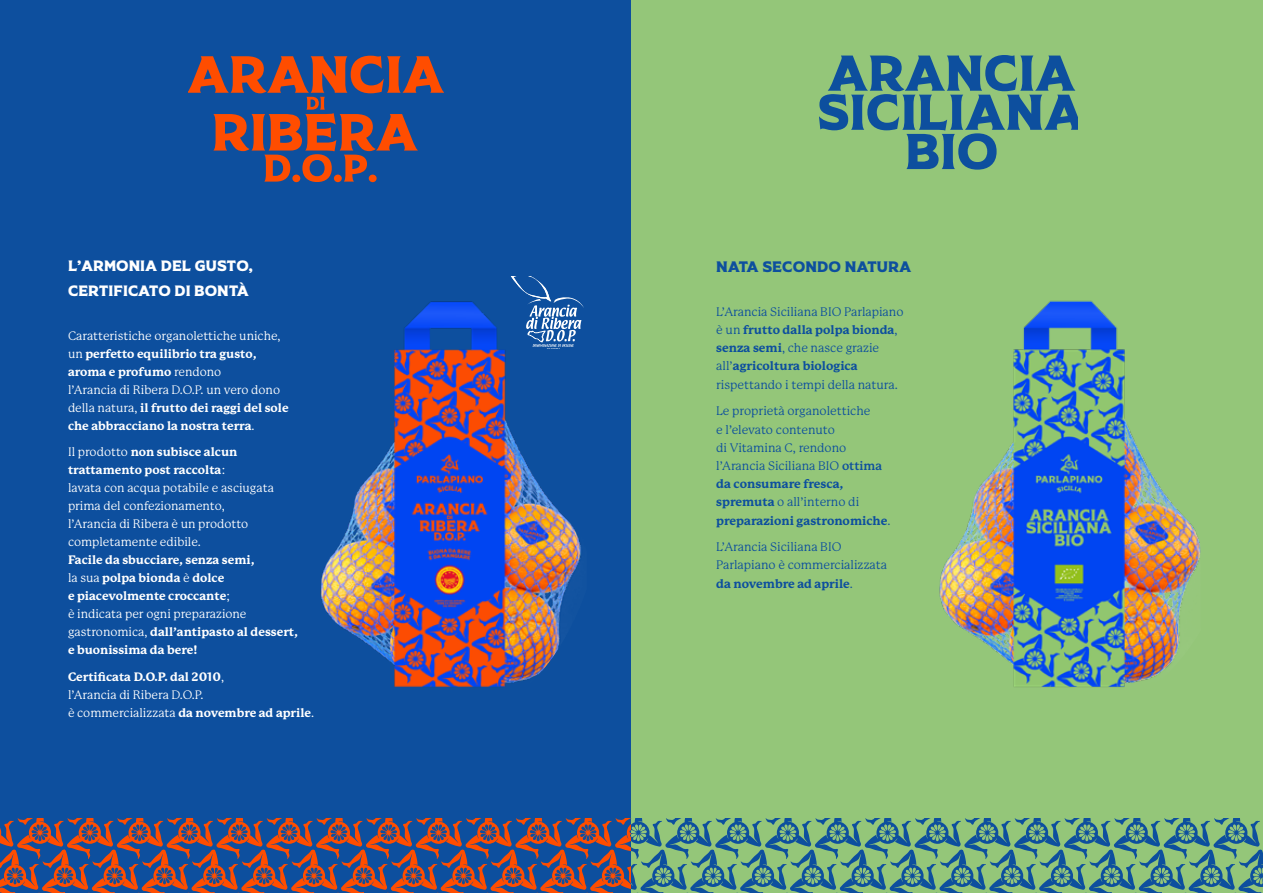
<style>
.page{position:relative;width:1263px;height:893px;background:#fff}
.page>*{position:absolute;margin:0;border:0;box-sizing:border-box;transform-origin:0 0}
.t1{font:15.15px "Rodfat Two";color:#0d4f9e}
.t2{font:15px/25.2px "Rodfat Two";color:#fff}
.t3{font:12.15px/18.1px "P22 Mackinac Pro";color:#0d4f9e}
.t4{font:12px/18px "P22 Mackinac Pro";color:#fff}
.t5{font:800 12px/18px "P22 Mackinac Pro";color:#fff}
.s1{font-weight:800}
.s2{font-weight:400}
.s3{font-weight:700}
.s4{font-weight:800;font-size:12px}
.s5{font-size:12px}
</style>
<div class="page">
<div style="left:0;top:0;width:631px;height:893px;background:#0d4f9e"></div>
<img style="left:320px;top:276px;width:261px;height:411px">
<div style="left:631px;top:0;width:632px;height:893px;background:#94c679"></div>
<img style="left:939px;top:300px;width:262px;height:387px">
<svg style="left:0;top:818px;width:631px;height:75px"></svg>
<svg style="left:631px;top:818px;width:632px;height:75px"></svg>
<svg style="left:188px;top:56px;width:255px;height:126px"></svg>
<div style="left:369px;top:175px;width:8px;height:7px;background:#ff4d00;border-radius:50%"></div>
<svg style="left:511px;top:277px;width:73px;height:71px"></svg>
<svg style="left:819px;top:55px;width:259px;height:115px"></svg>
<p class="t2" style="left:68px;top:253px;width:186px">L’ARMONIA DEL GUSTO,<br>CERTIFICATO DI BONTÀ</p>
<p class="t4" style="left:68px;top:326px;width:222px">Caratteristiche organolettiche uniche, un <span class="s1">perfetto equilibrio tra gusto, aroma e profumo</span> rendono<br>l’Arancia di Ribera D.O.P. un vero dono della natura, <span class="s1">il frutto dei raggi del sole che abbracciano la nostra terra</span>.</p>
<p class="t4" style="left:68px;top:443px;width:207px">Il prodotto <span class="s1">non subisce alcun trattamento post raccolta</span>:<br>lavata con acqua potabile e asciugata prima del confezionamento, l’Arancia di Ribera è un prodotto completamente edibile.</p>
<p class="t5" style="left:68px;top:551px;width:231px">Facile da sbucciare, senza semi,<br><span class="s2">la sua</span> polpa bionda <span class="s2">è</span> dolce<br>e piacevolmente croccante<span class="s2">;<br>è indicata per ogni preparazione gastronomica,</span> dall’antipasto al dessert, e buonissima da bere!</p>
<p class="t5" style="left:68px;top:667px;width:248px">Certificata D.O.P. dal 2010<span class="s2">,<br>l’Arancia di Ribera D.O.P.<br>è commercializzata</span> da novembre ad aprile<span class="s2">.</span></p>
<p class="t1" style="left:716px;top:257px;width:197px">NATA SECONDO NATURA</p>
<p class="t3" style="left:716px;top:303px;width:189px">L’Arancia Siciliana BIO Parlapiano è un <span class="s1">frutto dalla polpa bionda</span>, <span class="s1">senza semi</span>, che nasce grazie all’<span class="s1">agricoltura biologica </span>rispettando i tempi della natura.</p>
<p class="t3" style="left:716px;top:402px;width:176px">Le proprietà organolettiche<br>e l’elevato contenuto<br>di Vitamina C, rendono l’Arancia Siciliana BIO <span class="s3">ottima </span><span class="s1">da consumare fresca, spremuta</span> o all’interno di <span class="s1">preparazioni gastronomiche</span>.</p>
<p class="t3" style="left:716px;top:538px;width:172px">L’Arancia Siciliana BIO<br>Parlapiano è commercializzata <span class="s1">da novembre</span> <span class="s4">ad aprile</span><span class="s5">.</span></p>
</div>
